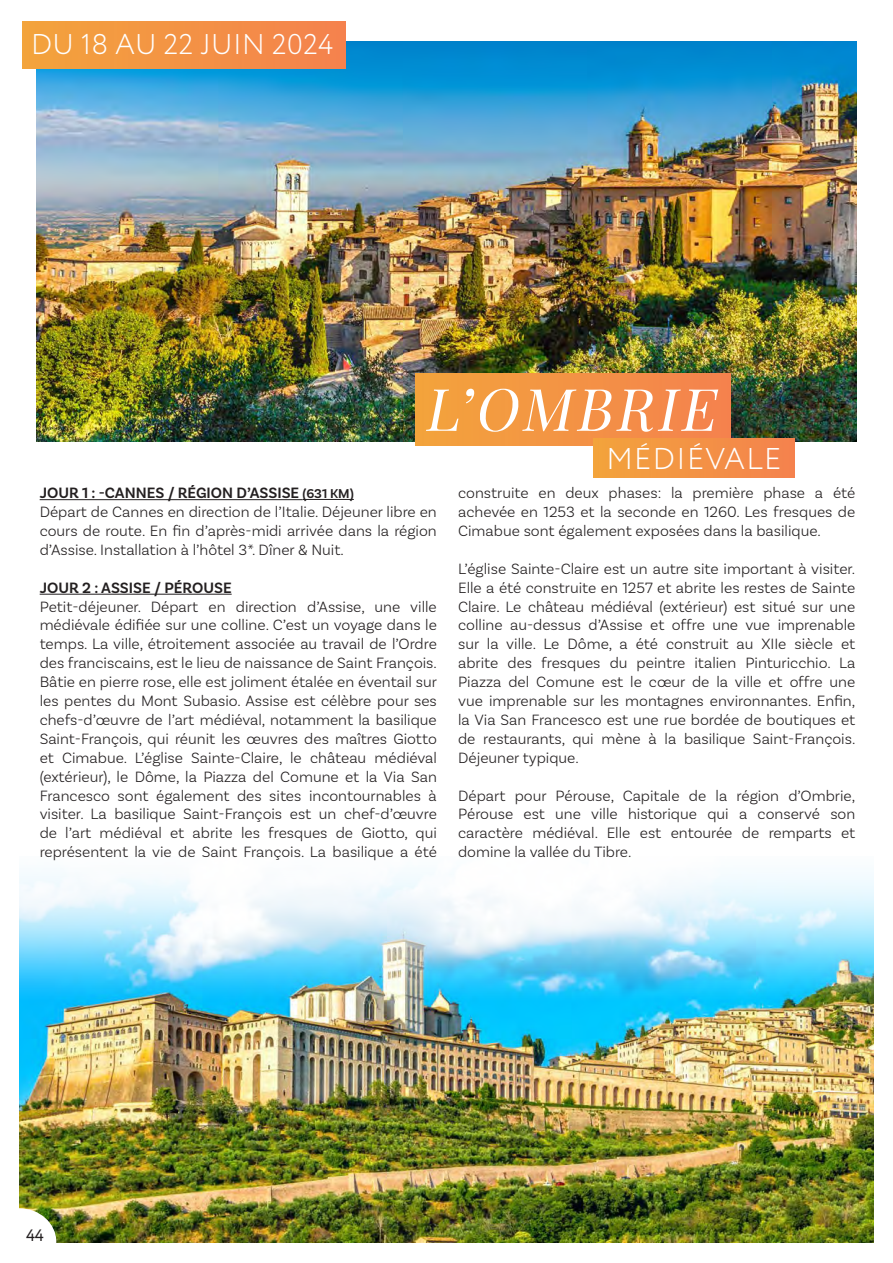
<style>
.page{position:relative;width:893px;height:1263px;background:#fff}
.page>*{position:absolute;margin:0;border:0;box-sizing:border-box;transform-origin:0 0}
.t1{font:italic 58.5px "Playfair Display";color:#fff}
.t2{font:300 30px "Circe";letter-spacing:.04em;color:#fff}
.t3{font:300 28.5px "Circe";letter-spacing:.005em;color:#fff}
.t4{font:16.5px "Circe";color:#231f20}
.t5{font:300 15.75px/18.9px "Basic Sans";color:#231f20;text-align:justify}
.t6{font:600 15.75px "Basic Sans";color:#231f20}
.s1{font-size:13.5px}
</style>
<div class="page">
<img style="left:20px;top:1010px;width:853px;height:233px">
<img style="left:19px;top:874px;width:855px;height:136px">
<img style="left:36px;top:41px;width:821px;height:400px">
<div style="left:22px;top:21px;width:324px;height:47px;background:linear-gradient(to right,#f3a43c,#f4814e)"></div>
<hr style="left:40px;top:499px;width:263px;height:1px;background:#231f20">
<hr style="left:303px;top:499px;width:51px;height:1px;background:#231f20">
<hr style="left:40px;top:594px;width:192px;height:1px;background:#231f20">
<svg style="left:416px;top:374px;width:379px;height:104px;background:#e19a5c"></svg>
<svg style="left:19px;top:1208px;width:37px;height:35px"></svg>
<p class="t3" style="left:31px;top:25px;width:304px">DU 18 AU 22 JUIN 2024</p>
<p class="t1" style="left:424px;top:363px;width:308px">L’OMBRIE</p>
<p class="t2" style="left:607px;top:439px;width:176px">MÉDIÉVALE</p>
<p class="t6" style="left:40px;top:483px;width:316px">JOUR 1 : -CANNES / RÉGION D’ASSISE <span class="s1">(631 KM)</span></p>
<p class="t5" style="left:40px;top:502px;width:399px">Départ de Cannes en direction de l’Italie. Déjeuner libre en cours de route. En fin d’après-midi arrivée dans la région d’Assise. Installation à l’hôtel 3*. Dîner &amp; Nuit.</p>
<p class="t6" style="left:40px;top:578px;width:193px">JOUR 2 : ASSISE / PÉROUSE</p>
<p class="t5" style="left:40px;top:597px;width:399px">Petit-déjeuner. Départ en direction d’Assise, une ville médiévale édifiée sur une colline. C’est un voyage dans le temps. La ville, étroitement associée au travail de l’Ordre des franciscains, est le lieu de naissance de Saint François.<br>Bâtie en pierre rose, elle est joliment étalée en éventail sur les pentes du Mont Subasio. Assise est célèbre pour ses chefs-d’œuvre de l’art médiéval, notamment la basilique Saint-François, qui réunit les œuvres des maîtres Giotto et Cimabue. L’église Sainte-Claire, le château médiéval (extérieur), le Dôme, la Piazza del Comune et la Via San Francesco sont également des sites incontournables à visiter. La basilique Saint-François est un chef-d’œuvre de l’art médiéval et abrite les fresques de Giotto, qui représentent la vie de Saint François. La basilique a été</p>
<p class="t5" style="left:458px;top:483px;width:399px">construite en deux phases: la première phase a été achevée en 1253 et la seconde en 1260. Les fresques de Cimabue sont également exposées dans la basilique.</p>
<p class="t5" style="left:458px;top:559px;width:399px">L’église Sainte-Claire est un autre site important à visiter.<br>Elle a été construite en 1257 et abrite les restes de Sainte Claire. Le château médiéval (extérieur) est situé sur une colline au-dessus d’Assise et offre une vue imprenable sur la ville. Le Dôme, a été construit au XIIe siècle et abrite des fresques du peintre italien Pinturicchio. La Piazza del Comune est le cœur de la ville et offre une vue imprenable sur les montagnes environnantes. Enfin, la Via San Francesco est une rue bordée de boutiques et de restaurants, qui mène à la basilique Saint-François.<br>Déjeuner typique.</p>
<p class="t5" style="left:458px;top:786px;width:399px">Départ pour Pérouse, Capitale de la région d’Ombrie, Pérouse est une ville historique qui a conservé son caractère médiéval. Elle est entourée de remparts et domine la vallée du Tibre.</p>
<p class="t4" style="left:26px;top:1224px;width:19px">44</p>
</div>
